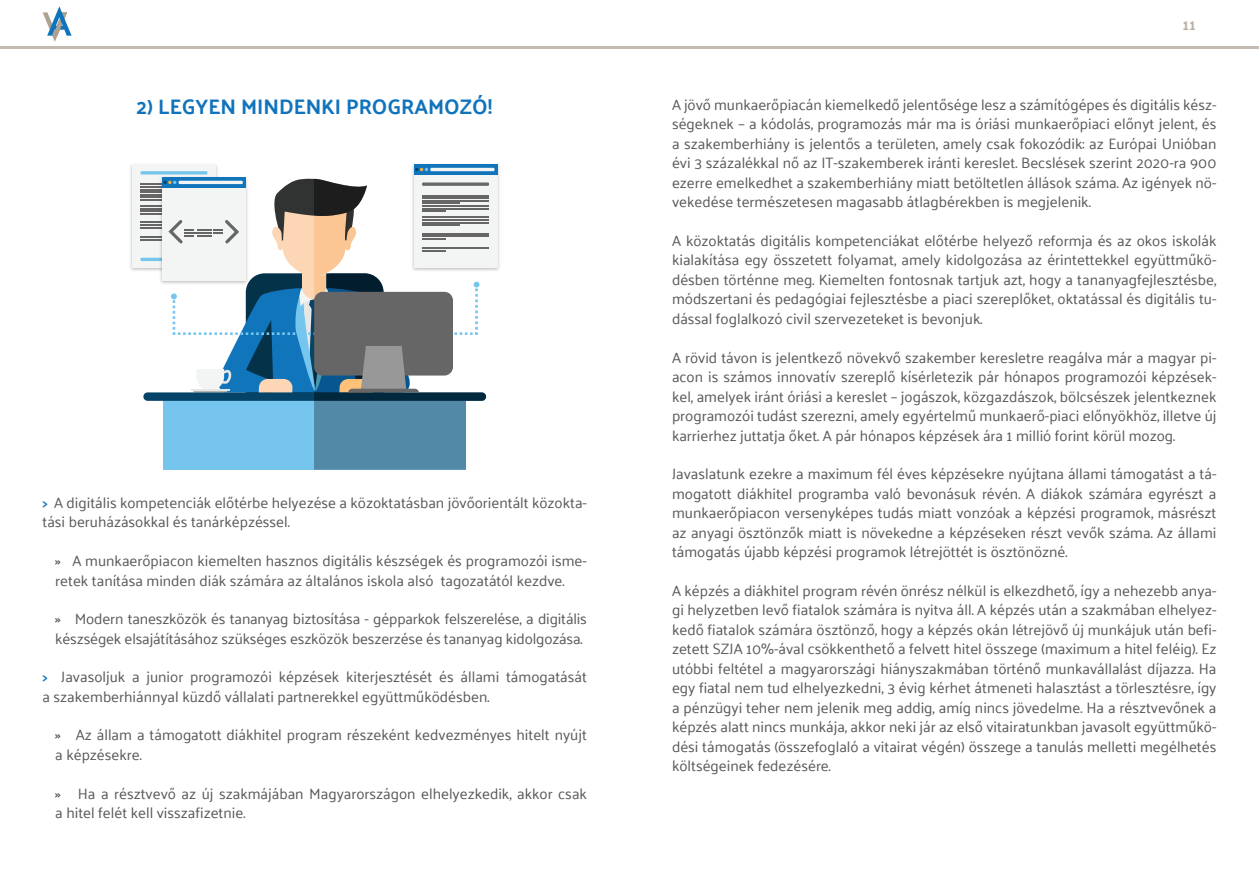
<style>
.page{position:relative;width:1259px;height:893px;background:#fff}
.page>*{position:absolute;margin:0;border:0;box-sizing:border-box;transform-origin:0 0}
.t1{font:700 21px "Palanquin";color:#1074bc}
.t2{font:15px/19.5px "Palanquin";color:#57585a}
.t3{font:700 15px "Palanquin";color:#baafa3}
.s1{font-weight:600;color:#1074bc}
.s2{font-weight:600}
</style>
<div class="page">
<hr style="left:0;top:46px;width:1259px;height:3px;background:#c4bab0">
<svg style="left:43px;top:6px;width:29px;height:36px"></svg>
<img style="left:130px;top:165px;width:88px;height:106px">
<div style="left:132px;top:164px;width:84px;height:104px;background:#f3f4f4"></div>
<svg style="left:140px;top:171px;width:67px;height:4px"></svg>
<img style="left:157px;top:174px;width:61px;height:3px">
<div style="left:162px;top:177px;width:84px;height:10px;background:#1175bc"></div>
<img style="left:412px;top:164px;width:88px;height:107px">
<div style="left:414px;top:164px;width:83px;height:104px;background:#f3f4f4"></div>
<hr style="left:422px;top:195px;width:67px;height:1px;background:#666">
<hr style="left:422px;top:198px;width:67px;height:1px;background:#666">
<hr style="left:422px;top:200px;width:67px;height:2px;background:#666">
<hr style="left:422px;top:217px;width:67px;height:1px;background:#666">
<hr style="left:422px;top:219px;width:67px;height:2px;background:#666">
<hr style="left:422px;top:222px;width:67px;height:1px;background:#666">
<hr style="left:422px;top:205px;width:67px;height:2px;background:#666">
<hr style="left:422px;top:208px;width:67px;height:1px;background:#666">
<hr style="left:422px;top:233px;width:67px;height:1px;background:#666">
<hr style="left:422px;top:236px;width:67px;height:1px;background:#666">
<hr style="left:422px;top:248px;width:67px;height:1px;background:#666">
<svg style="left:422px;top:182px;width:67px;height:4px"></svg>
<svg style="left:414px;top:164px;width:83px;height:11px"></svg>
<hr style="left:430px;top:168px;width:64px;height:3px;background:#f3f4f4">
<svg style="left:415px;top:168px;width:13px;height:3px"></svg>
<svg style="left:140px;top:178px;width:346px;height:292px"></svg>
<h1 class="t1" style="left:137px;top:95px;width:358px">2) LEGYEN MINDENKI PROGRAMOZÓ!</h1>
<p class="t2" style="left:43px;top:493px;width:546px"><span class="s1">&gt;</span> A digitális kompetenciák előtérbe helyezése a közoktatásban jövőorientált közokta&shy;tási beruházásokkal és tanárképzéssel.</p>
<p class="t2" style="left:55px;top:551px;width:533px"><span class="s2">»</span> A munkaerőpiacon kiemelten hasznos digitális készségek és programozói isme&shy;retek tanítása minden diák számára az általános iskola alsó tagozatától kezdve.</p>
<p class="t2" style="left:55px;top:609px;width:533px"><span class="s2">»</span> Modern taneszközök és tananyag biztosítása - gépparkok felszerelése, a digitális készségek elsajátításához szükséges eszközök beszerzése és tananyag kidolgozása.</p>
<p class="t2" style="left:43px;top:667px;width:546px"><span class="s1">&gt;</span> Javasoljuk a junior programozói képzések kiterjesztését és állami támogatását a szakemberhiánnyal küzdő vállalati partnerekkel együttműködésben.</p>
<p class="t2" style="left:55px;top:725px;width:533px"><span class="s2">»</span> Az állam a támogatott diákhitel program részeként kedvezményes hitelt nyújt a képzésekre.</p>
<p class="t2" style="left:55px;top:784px;width:533px"><span class="s2">»</span> Ha a résztvevő az új szakmájában Magyarországon elhelyezkedik, akkor csak a hitel felét kell visszafizetnie.</p>
<p class="t3" style="left:1182px;top:16px;width:15px">11</p>
<p class="t2" style="left:672px;top:95px;width:546px;text-align:justify">A jövő munkaerőpiacán kiemelkedő jelentősége lesz a számítógépes és digitális kész&shy;ségeknek – a kódolás, programozás már ma is óriási munkaerőpiaci előnyt jelent, és a szakemberhiány is jelentős a területen, amely csak fokozódik: az Európai Unióban évi 3 százalékkal nő az IT-szakemberek iránti kereslet. Becslések szerint 2020-ra 900 ezerre emelkedhet a szakemberhiány miatt betöltetlen állások száma. Az igények nö&shy;vekedése természetesen magasabb átlagbérekben is megjelenik.</p>
<p class="t2" style="left:672px;top:231px;width:546px;text-align:justify">A közoktatás digitális kompetenciákat előtérbe helyező reformja és az okos iskolák kialakítása egy összetett folyamat, amely kidolgozása az érintettekkel együttműkö&shy;désben történne meg. Kiemelten fontosnak tartjuk azt, hogy a tananyagfejlesztésbe, módszertani és pedagógiai fejlesztésbe a piaci szereplőket, oktatással és digitális tu&shy;dással foglalkozó civil szervezeteket is bevonjuk.</p>
<p class="t2" style="left:672px;top:348px;width:546px;text-align:justify">A rövid távon is jelentkező növekvő szakember keresletre reagálva már a magyar pi&shy;acon is számos innovatív szereplő kísérletezik pár hónapos programozói képzések&shy;kel, amelyek iránt óriási a kereslet – jogászok, közgazdászok, bölcsészek jelentkeznek programozói tudást szerezni, amely egyértelmű munkaerő-piaci előnyökhöz, illetve új karrierhez juttatja őket. A pár hónapos képzések ára 1 millió forint körül mozog.</p>
<p class="t2" style="left:672px;top:464px;width:546px;text-align:justify">Javaslatunk ezekre a maximum fél éves képzésekre nyújtana állami támogatást a tá&shy;mogatott diákhitel programba való bevonásuk révén. A diákok számára egyrészt a munkaerőpiacon versenyképes tudás miatt vonzóak a képzési programok, másrészt az anyagi ösztönzők miatt is növekedne a képzéseken részt vevők száma. Az állami támogatás újabb képzési programok létrejöttét is ösztönözné.</p>
<p class="t2" style="left:672px;top:581px;width:546px;text-align:justify">A képzés a diákhitel program révén önrész nélkül is elkezdhető, így a nehezebb anya&shy;gi helyzetben levő fiatalok számára is nyitva áll. A képzés után a szakmában elhelyez&shy;kedő fiatalok számára ösztönző, hogy a képzés okán létrejövő új munkájuk után befi&shy;zetett SZJA 10%-ával csökkenthető a felvett hitel összege (maximum a hitel feléig). Ez utóbbi feltétel a magyarországi hiányszakmában történő munkavállalást díjazza. Ha egy fiatal nem tud elhelyezkedni, 3 évig kérhet átmeneti halasztást a törlesztésre, így a pénzügyi teher nem jelenik meg addig, amíg nincs jövedelme. Ha a résztvevőnek a képzés alatt nincs munkája, akkor neki jár az első vitairatunkban javasolt együttműkö&shy;dési támogatás (összefoglaló a vitairat végén) összege a tanulás melletti megélhetés költségeinek fedezésére.</p>
</div>
